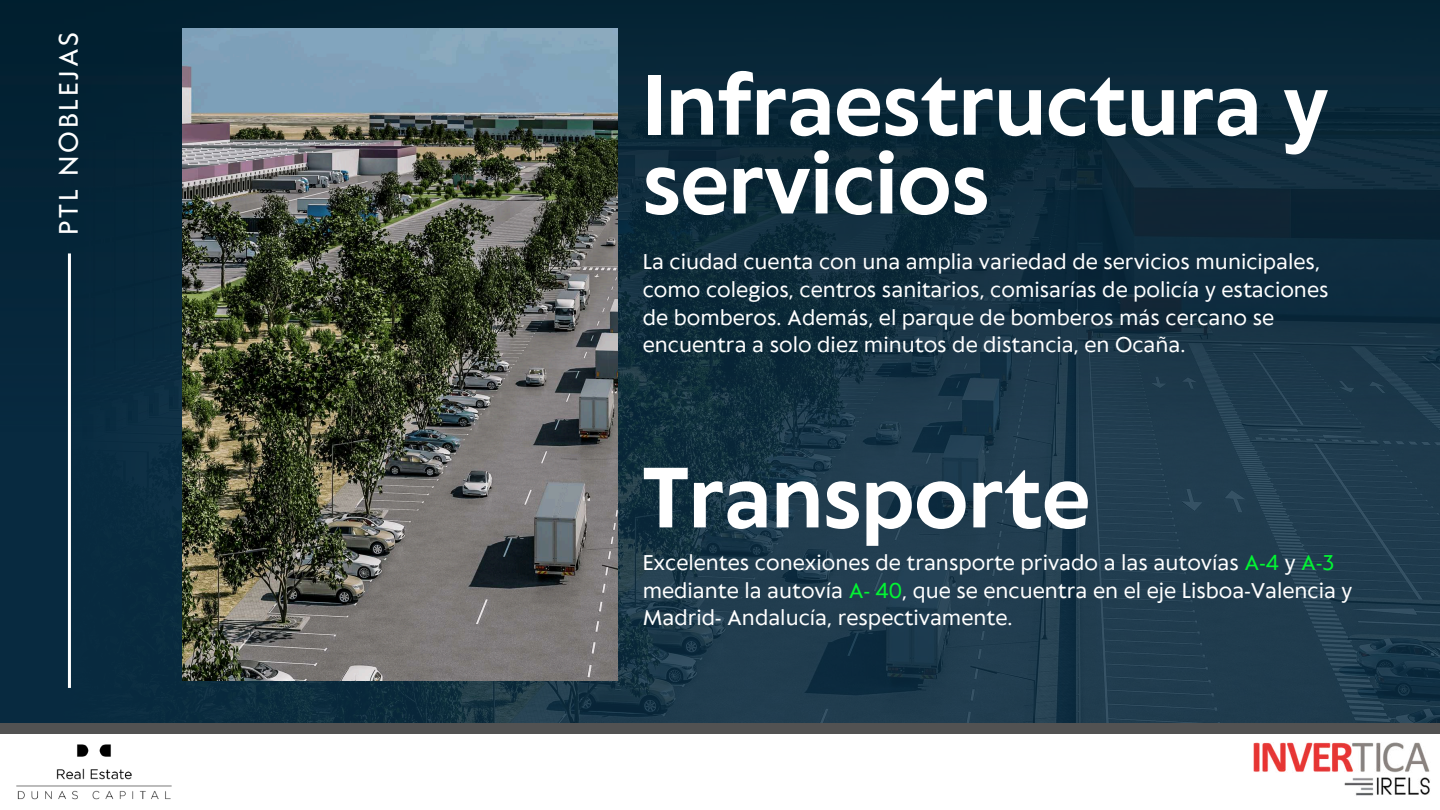
<style>
.page{position:relative;width:1440px;height:810px;background:#fff}
.page>*{position:absolute;margin:0;border:0;box-sizing:border-box;transform-origin:0 0}
.t1{font:700 80px/78.8px "Klein Text";color:#fff}
.t2{font:25px "Klein Text";letter-spacing:.12em;color:#fff}
.t3{font:20px/27.8px "Klein Text";color:#fff}
.s1{color:#02f533}
</style>
<div class="page">
<svg style="left:0;top:431px;width:1440px;height:293px;fill:#203c4e"></svg>
<img style="left:0;top:0;width:1440px;height:431px">
<hr style="left:68px;top:253px;width:3px;height:435px;background:#fff">
<img style="left:175px;top:21px;width:450px;height:667px">
<div style="left:0;top:724px;width:1440px;height:10px;background:#525252"></div>
<img style="left:1253px;top:743px;width:177px;height:53px">
<img style="left:16px;top:744px;width:156px;height:56px">
<p class="t2" style="left:56px;top:235px;width:204px;rotate:-90deg">PTL NOBLEJAS</p>
<h1 class="t1" style="left:643px;top:72px;width:687px">Infraestructura y servicios</h1>
<p class="t3" style="left:643px;top:249px;width:687px">La ciudad cuenta con una amplia variedad de servicios municipales, como colegios, centros sanitarios, comisarías de policía y estaciones de bomberos. Además, el parque de bomberos más cercano se encuentra a solo diez minutos de distancia, en Ocaña.</p>
<h1 class="t1" style="left:643px;top:465px;width:449px">Transporte</h1>
<p class="t3" style="left:643px;top:550px;width:711px">Excelentes conexiones de transporte privado a las autovías <span class="s1">A-4</span> y <span class="s1">A-3 </span>mediante la autovía <span class="s1">A- 40</span>, que se encuentra en el eje Lisboa-Valencia y<br>Madrid- Andalucía, respectivamente.</p>
</div>
